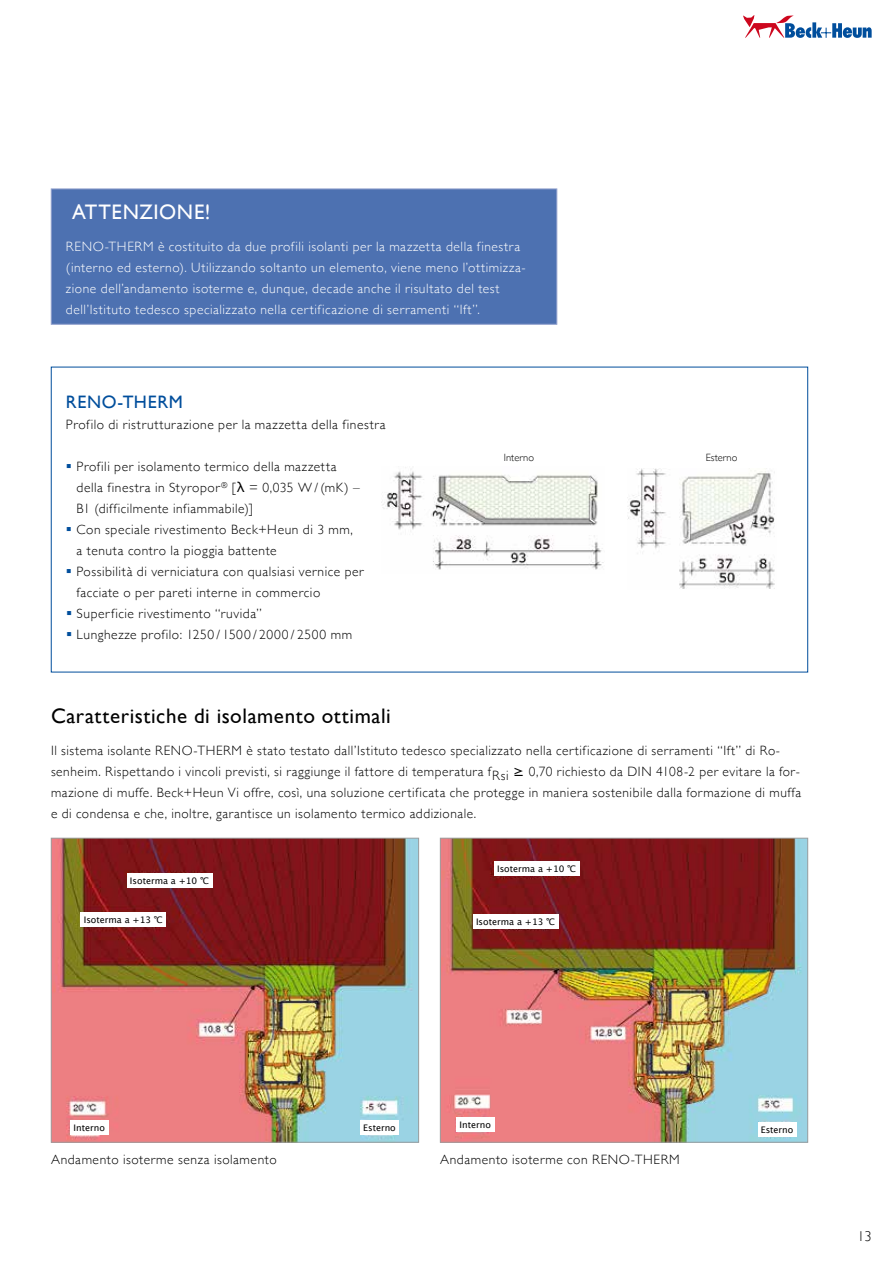
<style>
.page{position:relative;width:893px;height:1263px;background:#fff}
.page>*{position:absolute;margin:0;border:0;box-sizing:border-box;transform-origin:0 0}
.t1{font:21px "Gill Sans";letter-spacing:.025em;color:#000}
.t2{font:21px "Gill Sans";letter-spacing:.03em;color:#fff}
.t3{font:18px "Gill Sans";letter-spacing:.035em;color:#004e9c}
.t4{font:300 14.25px "Gill Sans";color:#000}
.t5{font:300 13.5px/21px "Gill Sans";letter-spacing:.04em;color:#000}
.t6{font:300 13.5px/21px "Gill Sans";letter-spacing:.04em;color:#fff}
.t7{font:300 10.5px "Gill Sans";color:#000}
.t8{font:9px "Lucida Grande";color:#000}
.s1{color:#004e9c}
.s2{font-family:"Lucida Grande";font-weight:400}
.s3{font-family:"Lucida Grande";font-weight:400;font-size:14.25px}
</style>
<div class="page">
<svg style="left:743px;top:15px;width:129px;height:23px"></svg>
<img style="left:53px;top:840px;width:364px;height:300px">
<div style="left:51px;top:838px;width:368px;height:304px;border:1px solid #9c9e9f"></div>
<img style="left:442px;top:840px;width:364px;height:300px">
<div style="left:440px;top:838px;width:368px;height:304px;border:1px solid #9c9e9f"></div>
<img style="left:628px;top:468px;width:147px;height:121px">
<img style="left:382px;top:467px;width:222px;height:103px">
<div style="left:51px;top:189px;width:506px;height:135px;background:#4d71b1;border:1px solid #8d9dcb"></div>
<div style="left:127px;top:873px;width:85px;height:15px;background:#fff"></div>
<div style="left:81px;top:912px;width:85px;height:15px;background:#fff"></div>
<div style="left:494px;top:861px;width:85px;height:15px;background:#fff"></div>
<div style="left:473px;top:914px;width:85px;height:15px;background:#fff"></div>
<div style="left:70px;top:1120px;width:38px;height:15px;background:#fff"></div>
<div style="left:456px;top:1117px;width:38px;height:15px;background:#fff"></div>
<div style="left:360px;top:1120px;width:39px;height:15px;background:#fff"></div>
<div style="left:758px;top:1122px;width:38px;height:15px;background:#fff"></div>
<h1 class="t2" style="left:72px;top:200px;width:140px">ATTENZIONE!</h1>
<p class="t6" style="left:66px;top:235px;width:461px">RENO-THERM è costituito da due profili isolanti per la mazzetta della finestra (interno ed esterno). Utilizzando soltanto un elemento, viene meno l’ottimizza&shy;zione dell’andamento isoterme e, dunque, decade anche il risultato del test dell’Istituto tedesco specializzato nella certificazione di serramenti “Ift”.</p>
<h2 class="t3" style="left:66px;top:392px;width:118px">RENO-THERM</h2>
<p class="t5" style="left:66px;top:413px;width:321px">Profilo di ristrutturazione per la mazzetta della finestra</p>
<p class="t5" style="left:77px;top:455px;width:285px;text-indent:-11px"><span class="s1">▪</span> Profili per isolamento termico della mazzetta della finestra in Styropor<sup>®</sup> [<span class="s2">λ</span> = 0,035 W / (mK) –<br>B1 (difficilmente infiammabile)]</p>
<p class="t5" style="left:77px;top:518px;width:278px;text-indent:-11px"><span class="s1">▪</span> Con speciale rivestimento Beck+Heun di 3 mm, a tenuta contro la pioggia battente</p>
<p class="t5" style="left:77px;top:560px;width:289px;text-indent:-11px"><span class="s1">▪</span> Possibilità di verniciatura con qualsiasi vernice per facciate o per pareti interne in commercio</p>
<p class="t5" style="left:66px;top:602px;width:197px"><span class="s1">▪</span> Superficie rivestimento “ruvida”</p>
<p class="t5" style="left:66px;top:624px;width:288px"><span class="s1">▪</span> Lunghezze profilo: 1250 / 1500 / 2000 / 2500 mm</p>
<p class="t7" style="left:504px;top:449px;width:32px">Interno</p>
<p class="t7" style="left:706px;top:449px;width:33px">Esterno</p>
<h1 class="t1" style="left:51px;top:704px;width:341px">Caratteristiche di isolamento ottimali</h1>
<p class="t5" style="left:51px;top:739px;width:752px">Il sistema isolante RENO-THERM è stato testato dall’Istituto tedesco specializzato nella certificazione di serramenti “Ift” di Ro&shy;senheim. Rispettando i vincoli previsti, si raggiunge il fattore di temperatura fRsi <span class="s3">≥</span> 0,70 richiesto da DIN 4108-2 per evitare la for&shy;mazione di muffe. Beck+Heun Vi offre, così, una soluzione certificata che protegge in maniera sostenibile dalla formazione di muffa e di condensa e che, inoltre, -garantisce un isolamento termico addizionale.</p>
<p class="t8" style="left:130px;top:875px;width:81px">Isoterma a +10 ℃</p>
<p class="t8" style="left:84px;top:915px;width:81px">Isoterma a +13 ℃</p>
<p class="t8" style="left:497px;top:864px;width:81px">Isoterma a +10 ℃</p>
<p class="t8" style="left:476px;top:917px;width:81px">Isoterma a +13 ℃</p>
<p class="t8" style="left:74px;top:1122px;width:33px">Interno</p>
<p class="t8" style="left:459px;top:1119px;width:33px">Interno</p>
<p class="t8" style="left:363px;top:1122px;width:34px">Esterno</p>
<p class="t8" style="left:761px;top:1125px;width:34px">Esterno</p>
<p class="t5" style="left:51px;top:1148px;width:227px">Andamento isoterme senza isolamento</p>
<p class="t5" style="left:440px;top:1148px;width:241px">Andamento isoterme con RENO-THERM</p>
<p class="t4" style="left:857px;top:1228px;width:16px">13</p>
</div>
